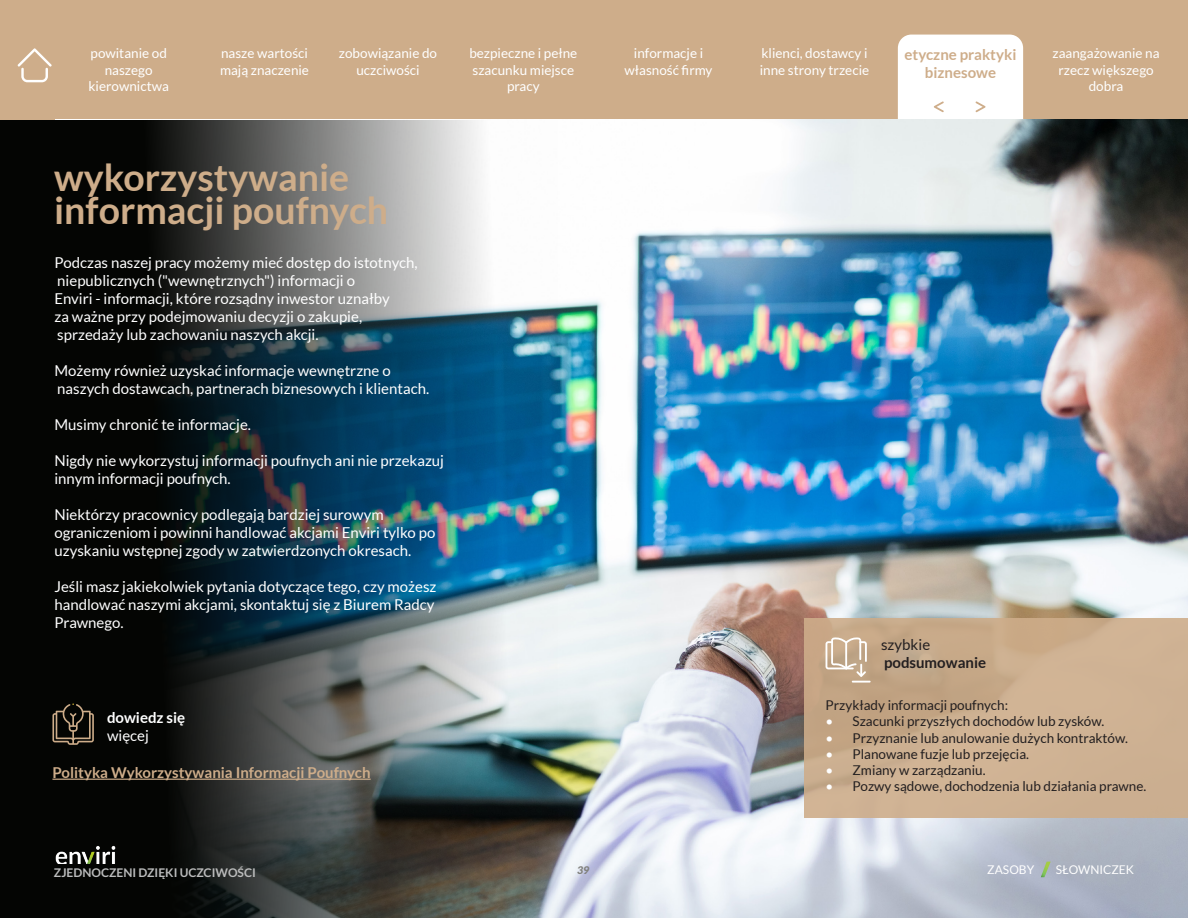
<style>
.page{position:relative;width:1188px;height:918px;background:#fff}
.page>*{position:absolute;margin:0;border:0;box-sizing:border-box;transform-origin:0 0}
.t1{font:700 37.5px/33px "Lato";color:#cead8a}
.t2{font:15px/18px "Lato";color:#fff}
.t3{font:700 15px/18px "Lato";color:#cead8a;text-align:center}
.t4{font:700 15px/18px "Lato";color:#231f20}
.t5{font:700 15px/18px "Lato";color:#fff}
.t6{font:13.5px/16.2px "Lato";color:#fff;text-align:center}
.t7{font:13.5px "Lato";color:#231f20}
.t8{font:700 12px "Lato";color:#bbbcbc}
.t9{font:12px "Lato";color:#fff}
.t10{font:italic 900 10.5px "Lato";color:#81817d}
.s1{font-weight:400}
.s2{font-style:normal;color:#bbbcbc}
.s3{color:#fff}
</style>
<div class="page">
<div style="left:0;top:0;width:1188px;height:120px;background:#cead8a"></div>
<div style="left:898px;top:35px;width:125px;height:98px;background:#fff;border-radius:14px"></div>
<img style="left:558px;top:120px;width:630px;height:798px">
<img style="left:0;top:120px;width:558px;height:798px">
<svg style="left:18px;top:48px;width:34px;height:34px"></svg>
<svg style="left:976px;top:101px;width:9px;height:11px"></svg>
<svg style="left:934px;top:101px;width:10px;height:11px"></svg>
<svg style="left:52px;top:703px;width:42px;height:42px;background:#3b3327"></svg>
<hr style="left:52px;top:779px;width:319px;height:1px;background:#cead8a">
<img style="left:54px;top:844px;width:63px;height:20px">
<div style="left:804px;top:619px;width:384px;height:199px;background:linear-gradient(to right,#c6a888,#d0b395)"></div>
<svg style="left:826px;top:637px;width:45px;height:46px;background:#cdb69d"></svg>
<hr style="left:845px;top:641px;width:2px;height:28px;background:#fff">
<svg style="left:1041px;top:862px;width:10px;height:15px"></svg>
<p class="t6" style="left:469px;top:45px;width:110px">bezpieczne i pełne szacunku miejsce pracy</p>
<p class="t6" style="left:760px;top:45px;width:111px;text-align:left">klienci, dostawcy i inne strony trzecie</p>
<p class="t3" style="left:905px;top:45px;width:113px">etyczne praktyki biznesowe</p>
<p class="t6" style="left:89px;top:45px;width:82px">powitanie od naszego kierownictwa</p>
<p class="t6" style="left:339px;top:45px;width:100px">zobowiązanie do uczciwości</p>
<p class="t6" style="left:624px;top:45px;width:90px">informacje i własność firmy</p>
<p class="t6" style="left:220px;top:45px;width:91px;text-align:left">nasze wartości mają znaczenie</p>
<p class="t1" style="left:54px;top:161px;width:336px">wykorzystywanie informacji poufnych</p>
<p class="t2" style="left:54px;top:253px;width:365px">Podczas naszej pracy możemy mieć dostęp do istotnych, niepublicznych ("wewnętrznych") informacji o<br>Enviri - informacji, które rozsądny inwestor uznałby<br>za ważne przy podejmowaniu decyzji o zakupie, sprzedaży lub zachowaniu naszych akcji.</p>
<p class="t2" style="left:54px;top:361px;width:376px">Możemy również uzyskać informacje wewnętrzne o naszych dostawcach, partnerach biznesowych i klientach.</p>
<p class="t2" style="left:54px;top:415px;width:198px">Musimy chronić te informacje.</p>
<p class="t2" style="left:54px;top:451px;width:391px">Nigdy nie wykorzystuj informacji poufnych ani nie przekazuj innym informacji poufnych.</p>
<p class="t2" style="left:54px;top:505px;width:382px">Niektórzy pracownicy podlegają bardziej surowym ograniczeniom i powinni handlować akcjami Enviri tylko po uzyskaniu wstępnej zgody w zatwierdzonych okresach.</p>
<p class="t2" style="left:54px;top:577px;width:384px">Jeśli masz jakiekolwiek pytania dotyczące tego, czy możesz handlować naszymi akcjami, skontaktuj się z Biurem Radcy<br>Prawnego.</p>
<p class="t6" style="left:1053px;top:45px;width:109px">zaangażowanie na rzecz większego dobra</p>
<p class="t5" style="left:107px;top:708px;width:80px">dowiedz się <span class="s1">więcej</span></p>
<p class="t3" style="left:52px;top:764px;width:320px">Polityka Wykorzystywania Informacji Poufnych</p>
<p class="t8" style="left:54px;top:866px;width:204px">ZJEDNOCZENI DZIĘKI UCZCIWOŚCI</p>
<p class="t10" style="left:577px;top:864px;width:27px">39<span class="s2">39</span></p>
<p class="t4" style="left:881px;top:636px;width:106px"><span class="s1">szybkie </span>podsumowanie</p>
<p class="t7" style="left:826px;top:698px;width:184px">Przykłady informacji poufnych:</p>
<p class="t7" style="left:826px;top:714px;width:280px"><span class="s3">•</span> Szacunki przyszłych dochodów lub zysków.</p>
<p class="t7" style="left:826px;top:730px;width:304px"><span class="s3">•</span> Przyznanie lub anulowanie dużych kontraktów.</p>
<p class="t7" style="left:826px;top:746px;width:205px"><span class="s3">•</span> Planowane fuzje lub przejęcia.</p>
<p class="t7" style="left:826px;top:763px;width:162px"><span class="s3">•</span> Zmiany w zarządzaniu.</p>
<p class="t7" style="left:826px;top:779px;width:322px"><span class="s3">•</span> Pozwy sądowe, dochodzenia lub działania prawne.</p>
<p class="t9" style="left:987px;top:863px;width:48px">ZASOBY</p>
<p class="t9" style="left:1056px;top:863px;width:80px">SŁOWNICZEK</p>
</div>
